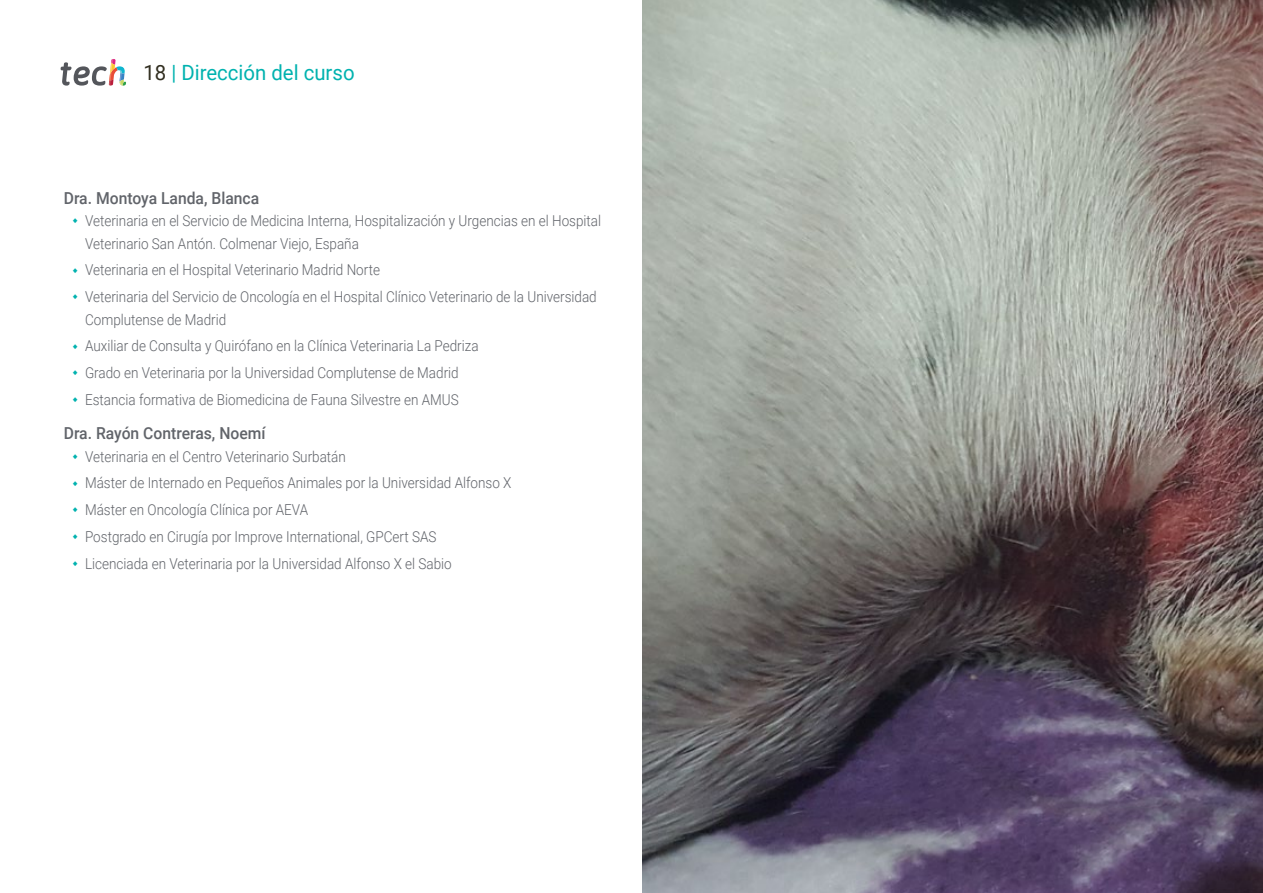
<style>
.page{position:relative;width:1263px;height:893px;background:#fff}
.page>*{position:absolute;margin:0;border:0;box-sizing:border-box;transform-origin:0 0}
.t1{font:21px "Roboto";color:#00b2af}
.t2{font:500 16.5px "Roboto";color:#61646a;scale:.95 1}
.t3{font:300 15px/26.7px "Roboto";color:#61646a;scale:.9 1}
.s1{color:#312e20}
</style>
<div class="page">
<svg style="left:61px;top:59px;width:65px;height:27px"></svg>
<img style="left:642px;top:0;width:621px;height:893px">
<h1 class="t1" style="left:144px;top:57px;width:213px"><span class="s1">18</span> | Dirección del curso</h1>
<p class="t2" style="left:64px;top:186px;width:207px">Dra. Montoya Landa, Blanca</p>
<p class="t3" style="left:85px;top:209px;width:575px;line-height:22.5px">Veterinaria en el Servicio de Medicina Interna, Hospitalización y Urgencias en el Hospital<br>Veterinario San Antón. Colmenar Viejo, España</p>
<p class="t3" style="left:85px;top:256px;width:570px">Veterinaria en el Hospital Veterinario Madrid Norte<br>Veterinaria del Servicio de Oncología en el Hospital Clínico Veterinario de la Universidad</p>
<p class="t3" style="left:85px;top:305px;width:439px">Complutense de Madrid<br>Auxiliar de Consulta y Quirófano en la Clínica Veterinaria La Pedriza Grado en Veterinaria por la Universidad Complutense de Madrid Estancia formativa de Biomedicina de Fauna Silvestre en AMUS</p>
<p class="t2" style="left:64px;top:422px;width:214px">Dra. Rayón Contreras, Noemí</p>
<p class="t3" style="left:85px;top:442px;width:475px">Veterinaria en el Centro Veterinario Surbatán<br>Máster de Internado en Pequeños Animales por la Universidad Alfonso X Máster en Oncología Clínica por AEVA<br>Postgrado en Cirugía por Improve International, GPCert SAS<br>Licenciada en Veterinaria por la Universidad Alfonso X el Sabio</p>
</div>
